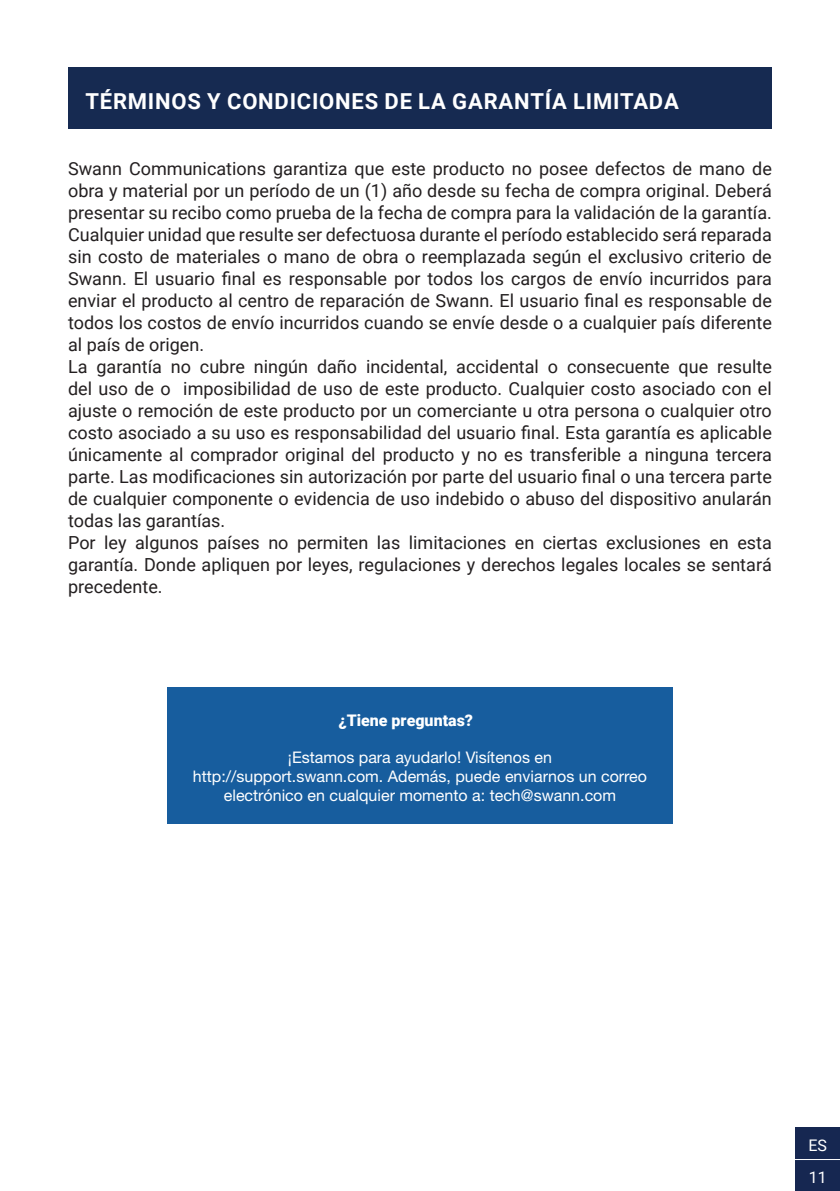
<style>
.page{position:relative;width:840px;height:1191px;background:#fff}
.page>*{position:absolute;margin:0;border:0;box-sizing:border-box;transform-origin:0 0}
.Page_Title{font:700 22px "Roboto";letter-spacing:.035em;color:#fff}
.BackPage__Warranty_F{font:18px/22px "Roboto";color:#231f20;text-align:justify}
.t1{font:16px/19.2px "Helvetica Neue";color:#fff;text-align:center}
.Title_2{font:900 16px "Roboto";color:#fff}
.t2{font:16px "Roboto";color:#fff}
</style>
<div class="page">
<div style="left:794px;top:1159px;width:45px;height:32px;background:#162751"></div>
<div style="left:794px;top:1127px;width:45px;height:32px;background:#162751"></div>
<hr style="left:794px;top:1159px;width:45px;height:1px;background:#fff">
<div style="left:68px;top:67px;width:703px;height:62px;background:#162a51"></div>
<div style="left:167px;top:687px;width:505px;height:136px;background:#175d9e"></div>
<p class="Page_Title" style="left:85px;top:86px;width:594px">TÉRMINOS Y CONDICIONES DE LA GARANTÍA LIMITADA</p>
<p class="BackPage__Warranty_F" style="left:68px;top:157px;width:705px">Swann Communications garantiza que este producto no posee defectos de mano de obra y material por un período de un (1) año desde su fecha de compra original. Deberá presentar su recibo como prueba de la fecha de compra para la validación de la garantía.<br>Cualquier unidad que resulte ser defectuosa durante el período establecido será reparada sin costo de materiales o mano de obra o reemplazada según el exclusivo criterio de Swann. El usuario final es responsable por todos los cargos de envío incurridos para enviar el producto al centro de reparación de Swann. El usuario final es responsable de todos los costos de envío incurridos cuando se envíe desde o a cualquier país diferente al país de origen.</p>
<p class="BackPage__Warranty_F" style="left:68px;top:355px;width:705px">La garantía no cubre ningún daño incidental, accidental o consecuente que resulte del uso de o imposibilidad de uso de este producto. Cualquier costo asociado con el ajuste o remoción de este producto por un comerciante u otra persona o cualquier otro costo asociado a su uso es responsabilidad del usuario final. Esta garantía es aplicable únicamente al comprador original del producto y no es transferible a ninguna tercera parte. Las modificaciones sin autorización por parte del usuario final o una tercera parte de cualquier componente o evidencia de uso indebido o abuso del dispositivo anularán todas las garantías.</p>
<p class="BackPage__Warranty_F" style="left:68px;top:531px;width:705px">Por ley algunos países no permiten las limitaciones en ciertas exclusiones en esta garantía. Donde apliquen por leyes, regulaciones y derechos legales locales se sentará precedente.</p>
<p class="Title_2" style="left:338px;top:709px;width:136px">¿Tiene preguntas?</p>
<p class="t1" style="left:193px;top:747px;width:455px">¡Estamos para ayudarlo! Visítenos en http://support.swann.com. Además, puede enviarnos un correo electrónico en cualquier momento a: tech@swann.com</p>
<p class="t2" style="left:808px;top:1133px;width:20px">ES</p>
<p class="t2" style="left:808px;top:1166px;width:19px">11</p>
</div>
